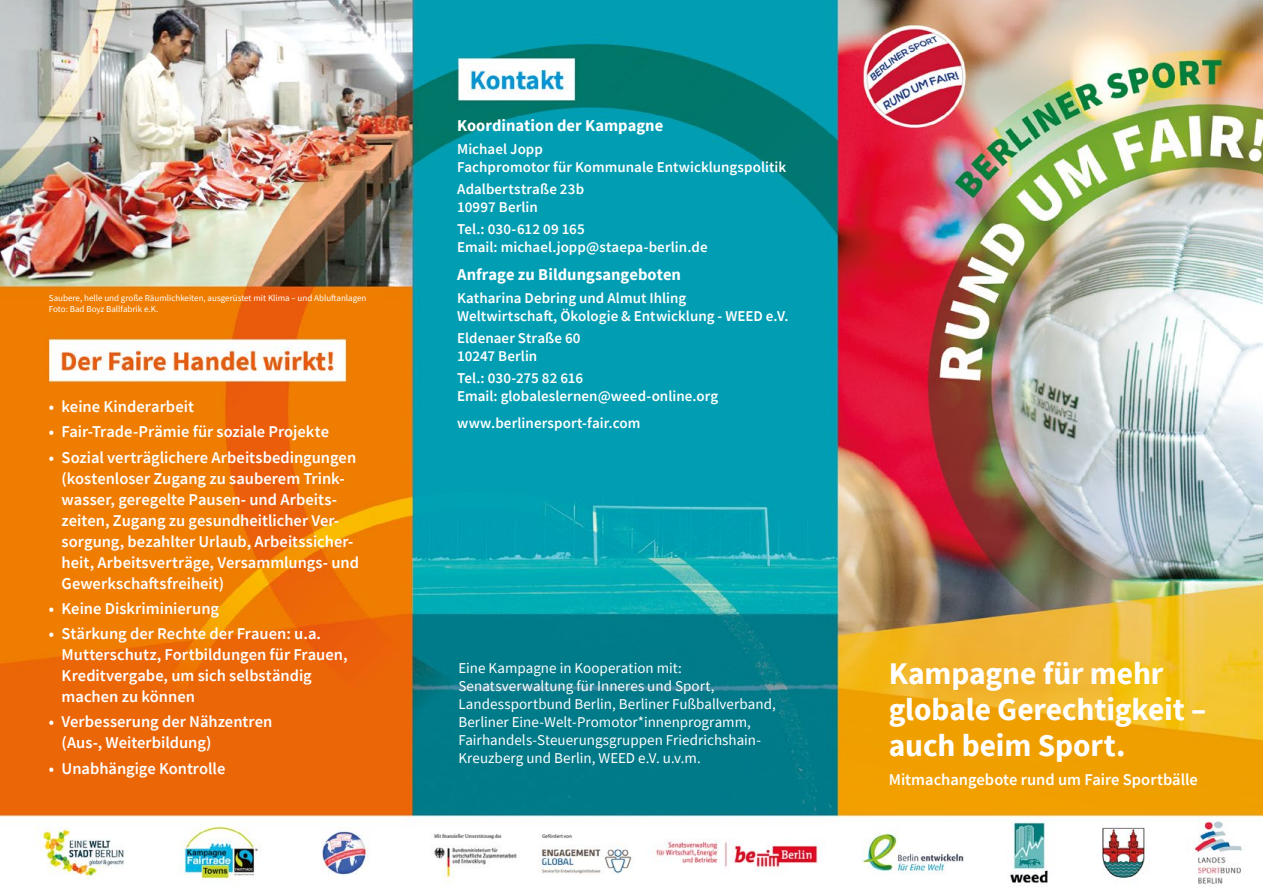
<style>
.page{position:relative;width:1263px;height:893px;background:#fff}
.page>*{position:absolute;margin:0;border:0;box-sizing:border-box;transform-origin:0 0}
.t1{font:700 31.5px/36px "Source Sans Pro";letter-spacing:-.005em;color:#fff}
.t2{font:600 16.5px/21px "Source Sans Pro";color:#fff}
.t3{font:700 16.5px "Source Sans Pro";letter-spacing:.005em;color:#fff}
.t4{font:600 15px/18px "Source Sans Pro";letter-spacing:.005em;color:#fff}
.t5{font:15px/18px "Source Sans Pro";letter-spacing:.005em;color:#fff}
.t6{font:9px/10.8px "Source Sans Pro";color:#fff}
</style>
<div class="page">
<img style="left:0;top:0;width:1263px;height:884px">
<p class="t6" style="left:49px;top:293px;width:319px">Saubere, helle und große Räumlichkeiten, ausgerüstet mit Klima – und Abluftanlagen<br>Foto: Bad Boyz Ballfabrik e.K.</p>
<p class="t2" style="left:49px;top:396px;width:147px">• keine Kinderarbeit</p>
<p class="t2" style="left:49px;top:421px;width:282px">• Fair-Trade-Prämie für soziale Projekte</p>
<p class="t2" style="left:62px;top:446px;width:299px;text-indent:-13px">• Sozial verträglichere Arbeitsbedingungen (kostenloser Zugang zu sauberem Trink&shy;wasser, geregelte Pausen- und Arbeits&shy;zeiten, Zugang zu gesundheitlicher Ver&shy;sorgung, bezahlter Urlaub, Arbeitssicher&shy;heit, Arbeitsverträge, Versammlungs- und Gewerkschaftsfreiheit)</p>
<p class="t2" style="left:49px;top:598px;width:172px">• Keine Diskriminierung</p>
<p class="t2" style="left:62px;top:623px;width:287px;text-indent:-13px">• Stärkung der Rechte der Frauen: u.a.<br>Mutterschutz, Fortbildungen für Frauen, Kreditvergabe, um sich selbständig machen zu können</p>
<p class="t2" style="left:62px;top:711px;width:212px;text-indent:-13px">• Verbesserung der Nähzentren (Aus-, Weiterbildung)</p>
<p class="t2" style="left:49px;top:757px;width:178px">• Unabhängige Kontrolle</p>
<p class="t3" style="left:457px;top:115px;width:208px">Koordination der Kampagne</p>
<p class="t4" style="left:457px;top:139px;width:331px">Michael Jopp<br>Fachpromotor für Kommunale Entwicklungspolitik</p>
<p class="t4" style="left:457px;top:180px;width:129px">Adalbertstraße 23b<br>10997 Berlin</p>
<p class="t4" style="left:457px;top:220px;width:252px">Tel.: 030-612 09 165<br>Email: michael.jopp@staepa-berlin.de</p>
<p class="t3" style="left:457px;top:264px;width:225px">Anfrage zu Bildungsangeboten</p>
<p class="t4" style="left:457px;top:288px;width:333px">Katharina Debring und Almut Ihling<br>Weltwirtschaft, Ökologie &amp; Entwicklung - WEED e.V.</p>
<p class="t4" style="left:457px;top:329px;width:125px">Eldenaer Straße 60<br>10247 Berlin</p>
<p class="t4" style="left:457px;top:369px;width:263px">Tel.: 030-275 82 616<br>Email: globaleslernen@weed-online.org</p>
<p class="t4" style="left:457px;top:413px;width:185px">www.berlinersport-fair.com</p>
<p class="t5" style="left:458px;top:659px;width:319px">Eine Kampagne in Kooperation mit:<br>Senatsverwaltung für Inneres und Sport, Landessportbund Berlin, Berliner Fußballverband, Berliner Eine-Welt-Promotor*innenprogramm, Fairhandels-Steuerungsgruppen Friedrichshain-Kreuzberg und Berlin, WEED e.V. u.v.m.</p>
<h1 class="t1" style="left:889px;top:655px;width:319px">Kampagne für mehr globale Gerechtigkeit – auch beim Sport.</h1>
<p class="t2" style="left:889px;top:768px;width:311px">Mitmachangebote rund um Faire Sportbälle</p>
</div>
